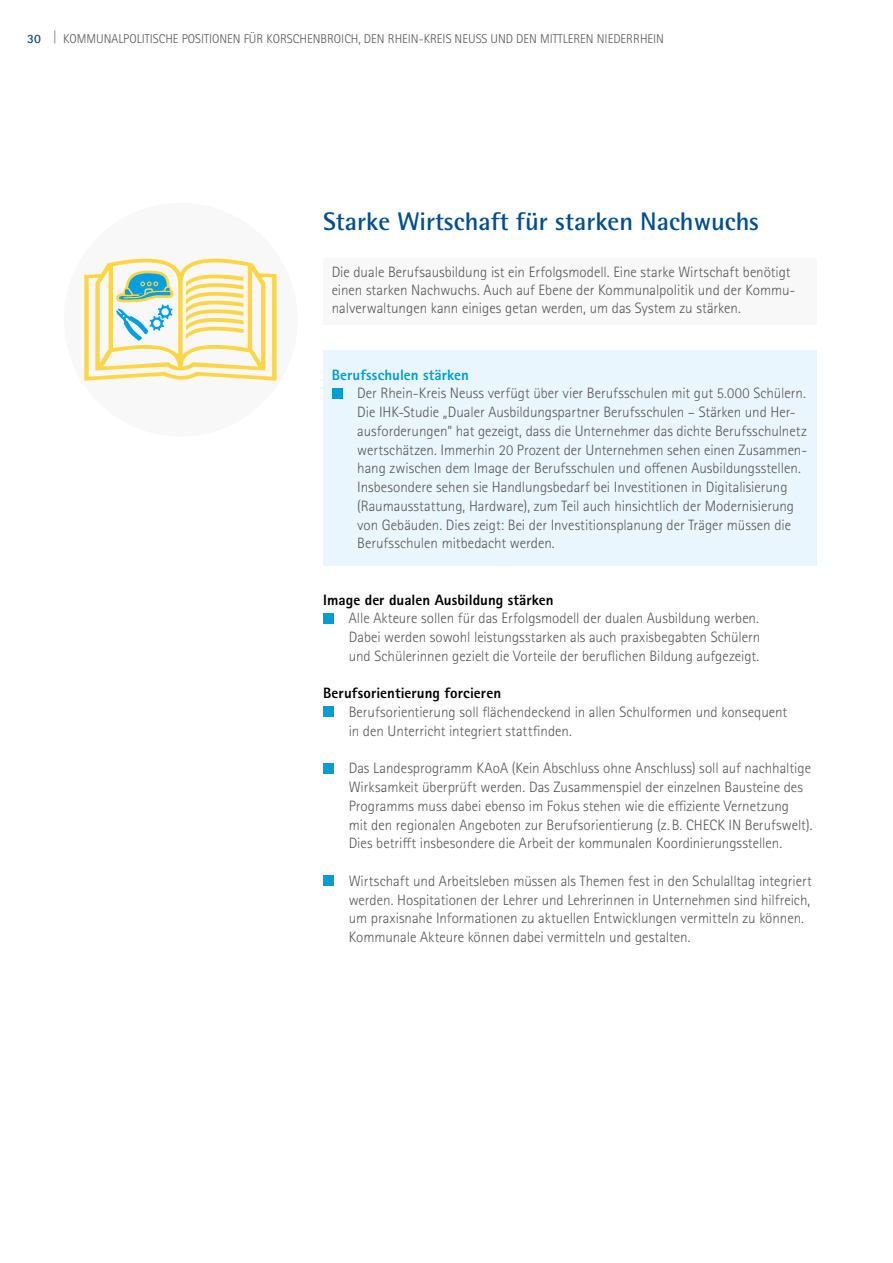
<style>
.page{position:relative;width:893px;height:1263px;background:#fff}
.page>*{position:absolute;margin:0;border:0;box-sizing:border-box;transform-origin:0 0}
.t1{font:700 25.5px "Rotis Semi Sans Pro";color:#004e8d}
.t2{font:300 15px/18.8px "Rotis Sans Serif Pro";letter-spacing:-.005em;color:#575756}
.t3{font:800 15px "Rotis Sans Serif Pro";letter-spacing:.005em;color:#000}
.t4{font:800 15px "Rotis Sans Serif Pro";letter-spacing:.005em;color:#009ed4}
.t5{font:300 12.75px "Rotis Sans Serif Pro";color:#575756}
.s1{font-weight:700;color:#004b88}
</style>
<div class="page">
<div style="left:323px;top:258px;width:493px;height:66px;background:#f8f8f8"></div>
<div style="left:64px;top:203px;width:234px;height:234px;background:#f8f8f8;border-radius:50%"></div>
<svg style="left:84px;top:259px;width:192px;height:122px"></svg>
<div style="left:323px;top:613px;width:11px;height:10px;background:#009ed4"></div>
<div style="left:323px;top:706px;width:11px;height:11px;background:#009ed4"></div>
<div style="left:323px;top:763px;width:11px;height:10px;background:#009ed4"></div>
<div style="left:323px;top:875px;width:11px;height:11px;background:#009ed4"></div>
<div style="left:323px;top:350px;width:493px;height:216px;background:#eaf6fd"></div>
<div style="left:332px;top:388px;width:10px;height:10px;background:#009ed4"></div>
<p class="t5" style="left:27px;top:31px;width:638px"><span class="s1">30</span> | KOMMUNALPOLITISCHE POSITIONEN FÜR KORSCHENBROICH, DEN RHEIN-KREIS NEUSS UND DEN MITTLEREN NIEDERRHEIN</p>
<h1 class="t1" style="left:323px;top:205px;width:438px">Starke Wirtschaft für starken Nachwuchs</h1>
<p class="t2" style="left:332px;top:263px;width:465px;line-height:18px">Die duale Berufsausbildung ist ein Erfolgsmodell. Eine starke Wirtschaft benötigt einen starken Nachwuchs. Auch auf Ebene der Kommunalpolitik und der Kommu&shy;nalverwaltungen kann einiges getan werden, um das System zu stärken.</p>
<p class="t4" style="left:332px;top:365px;width:139px">Berufsschulen stärken</p>
<p class="t2" style="left:357px;top:384px;width:452px">Der Rhein-Kreis Neuss verfügt über vier Berufsschulen mit gut 5.000 Schülern.<br>Die IHK-Studie „Dualer Ausbildungspartner Berufsschulen – Stärken und Her&shy;ausforderungen“ hat gezeigt, dass die Unternehmer das dichte Berufsschulnetz wertschätzen. Immerhin 20 Prozent der Unternehmen sehen einen Zusammen&shy;hang zwischen dem Image der Berufsschulen und offenen Ausbildungsstellen.<br>Insbesondere sehen sie Handlungsbedarf bei Investitionen in Digitalisierung (Raumausstattung, Hardware), zum Teil auch hinsichtlich der Modernisierung von Gebäuden. Dies zeigt: Bei der Investitionsplanung der Träger müssen die Berufsschulen mitbedacht werden.</p>
<p class="t3" style="left:323px;top:590px;width:232px">Image der dualen Ausbildung stärken</p>
<p class="t2" style="left:349px;top:609px;width:413px;text-align:justify">Alle Akteure sollen für das Erfolgsmodell der dualen Ausbildung werben.<br>Dabei werden sowohl leistungsstarken als auch praxisbegabten Schülern und Schülerinnen gezielt die Vorteile der beruflichen Bildung aufgezeigt.</p>
<p class="t3" style="left:323px;top:684px;width:179px">Berufsorientierung forcieren</p>
<p class="t2" style="left:349px;top:703px;width:440px">Berufsorientierung soll flächendeckend in allen Schulformen und konsequent in den Unterricht integriert stattfinden.</p>
<p class="t2" style="left:349px;top:759px;width:465px">Das Landesprogramm KAoA (Kein Abschluss ohne Anschluss) soll auf nachhaltige Wirksamkeit überprüft werden. Das Zusammenspiel der einzelnen Bausteine des Programms muss dabei ebenso im Fokus stehen wie die effiziente Vernetzung<br>mit den regionalen Angeboten zur Berufsorientierung (z.B. CHECK IN Berufswelt).<br>Dies betrifft insbesondere die Arbeit der kommunalen Koordinierungsstellen.</p>
<p class="t2" style="left:349px;top:872px;width:465px">Wirtschaft und Arbeitsleben müssen als Themen fest in den Schulalltag integriert werden. Hospitationen der Lehrer und Lehrerinnen in Unternehmen sind hilfreich, um praxisnahe Informationen zu aktuellen Entwicklungen vermitteln zu können.<br>Kommunale Akteure können dabei vermitteln und gestalten.</p>
</div>
